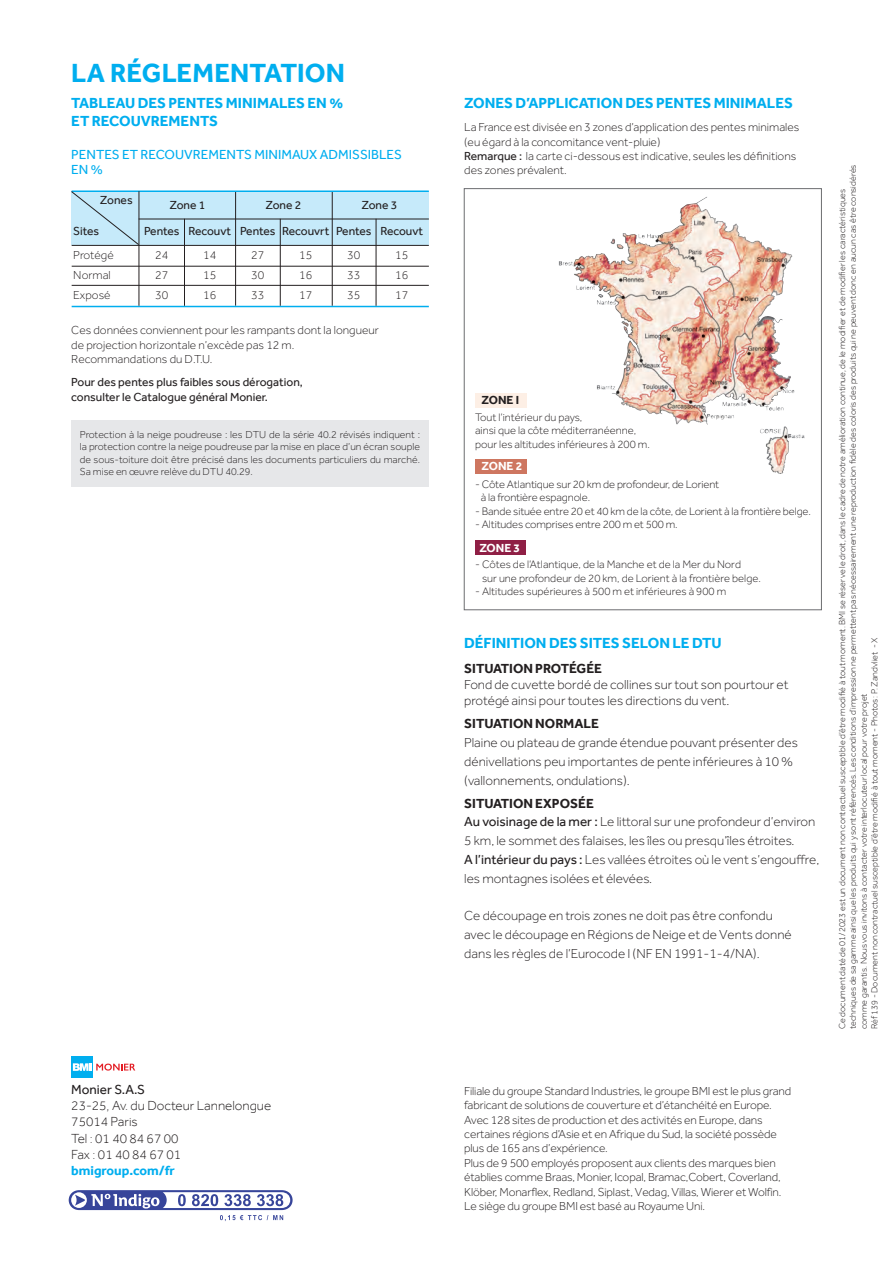
<style>
.page{position:relative;width:893px;height:1263px;background:#fff}
.page>*{position:absolute;margin:0;border:0;box-sizing:border-box;transform-origin:0 0}
.t1{font:700 27px "Effra";letter-spacing:.005em;color:#00aeef}
.t2{font:700 15px/18px "Effra";color:#00aeef}
.t3{font:300 13.5px/18.8px "Effra";color:#231f20}
.t4{font:300 13.5px/16.2px "Effra";color:#231f20}
.t5{font:13.5px/14.9px "Effra";color:#00aeef}
.t6{font:700 13.5px "Effra";color:#231f20}
.t7{font:700 13.5px "Effra";color:#00aeef}
.t8{font:13.5px "Effra";color:#231f20}
.t9{font:300 12px/14.4px "Effra";letter-spacing:-.01em;color:#231f20}
.t10{font:12px/14.4px "Effra";color:#231f20}
.t11{font:700 12px "Effra";color:#fff}
.t12{font:700 12px "Effra";color:#231f20}
.t13{font:300 11.25px/13.5px "Effra";color:#231f20}
.t14{font:300 10.5px/12.6px "Effra";color:#231f20;text-align:justify}
.t15{font:300 9px/10.8px "Effra";color:#231f20}
.s1{font-weight:400}
.s2{font-weight:700}
</style>
<div class="page">
<div style="left:463px;top:187px;width:360px;height:424px;background:#fff;opacity:.75"></div>
<div style="left:464px;top:188px;width:358px;height:422px;border:1px solid #6c6d70"></div>
<img style="left:670px;top:197px;width:37px;height:35px">
<div style="left:475px;top:393px;width:51px;height:14px;background:#fdefe5"></div>
<div style="left:475px;top:541px;width:51px;height:14px;background:#8f1f45"></div>
<div style="left:71px;top:191px;width:358px;height:54px;background:#c6eafa"></div>
<hr style="left:235px;top:191px;width:1px;height:115px;background:#231f20">
<hr style="left:72px;top:266px;width:357px;height:1px;background:#231f20">
<hr style="left:72px;top:285px;width:357px;height:1px;background:#231f20">
<hr style="left:72px;top:306px;width:357px;height:1px;background:#00aeef">
<hr style="left:72px;top:190px;width:357px;height:2px;background:#00aeef">
<hr style="left:139px;top:191px;width:1px;height:115px;background:#231f20">
<hr style="left:332px;top:192px;width:1px;height:114px;background:#231f20">
<hr style="left:72px;top:245px;width:357px;height:1px;background:#231f20">
<svg style="left:71px;top:190px;width:69px;height:56px"></svg>
<div style="left:475px;top:459px;width:51px;height:14px;background:#ce7660"></div>
<div style="left:71px;top:420px;width:357px;height:66px;background:#e6e7e9"></div>
<hr style="left:139px;top:219px;width:290px;height:1px;background:#231f20">
<hr style="left:184px;top:219px;width:1px;height:87px;background:#231f20">
<hr style="left:280px;top:219px;width:1px;height:87px;background:#231f20">
<hr style="left:376px;top:219px;width:1px;height:87px;background:#231f20">
<svg style="left:69px;top:1190px;width:224px;height:31px"></svg>
<div style="left:71px;top:1056px;width:22px;height:22px;background:#00aeef"></div>
<svg style="left:73px;top:1063px;width:62px;height:8px"></svg>
<h1 class="t1" style="left:71px;top:57px;width:275px">LA RÉGLEMENTATION</h1>
<p class="t2" style="left:71px;top:94px;width:273px">TABLEAU DES PENTES MINIMALES EN %<br>ET RECOUVREMENTS</p>
<p class="t2" style="left:464px;top:94px;width:330px">ZONES D’APPLICATION DES PENTES MINIMALES</p>
<p class="t9" style="left:464px;top:120px;width:337px">La France est divisée en 3 zones d’application des pentes minimales (eu égard à la concomitance vent-pluie)<br><span class="s1">Remarque :</span> la carte ci-dessous est indicative, seules les définitions des zones prévalent.</p>
<p class="t5" style="left:71px;top:147px;width:332px">PENTES ET RECOUVREMENTS MINIMAUX ADMISSIBLES<br>EN %</p>
<p class="t10" style="left:169px;top:198px;width:37px">Zone 1</p>
<p class="t10" style="left:265px;top:198px;width:37px">Zone 2</p>
<p class="t10" style="left:361px;top:198px;width:37px">Zone 3</p>
<p class="t10" style="left:73px;top:223px;width:27px">Sites</p>
<p class="t10" style="left:144px;top:223px;width:281px">Pentes Recouvt Pentes Recouvrt Pentes Recouvt</p>
<p class="t9" style="left:73px;top:247px;width:42px">Protégé</p>
<p class="t9" style="left:155px;top:247px;width:15px">24</p>
<p class="t9" style="left:203px;top:247px;width:15px">14</p>
<p class="t9" style="left:251px;top:247px;width:15px">27</p>
<p class="t9" style="left:299px;top:247px;width:15px">15</p>
<p class="t9" style="left:347px;top:247px;width:15px">30</p>
<p class="t9" style="left:395px;top:247px;width:15px">15</p>
<p class="t9" style="left:73px;top:268px;width:39px">Normal</p>
<p class="t9" style="left:155px;top:268px;width:15px">27</p>
<p class="t9" style="left:203px;top:268px;width:15px">15</p>
<p class="t9" style="left:251px;top:268px;width:15px">30</p>
<p class="t9" style="left:299px;top:268px;width:15px">16</p>
<p class="t9" style="left:347px;top:268px;width:15px">33</p>
<p class="t9" style="left:395px;top:268px;width:15px">16</p>
<p class="t9" style="left:73px;top:288px;width:39px">Exposé</p>
<p class="t9" style="left:155px;top:288px;width:15px">30</p>
<p class="t9" style="left:203px;top:288px;width:15px">16</p>
<p class="t9" style="left:251px;top:288px;width:15px">33</p>
<p class="t9" style="left:299px;top:288px;width:15px">17</p>
<p class="t9" style="left:347px;top:288px;width:15px">35</p>
<p class="t9" style="left:395px;top:288px;width:15px">17</p>
<p class="t10" style="left:100px;top:193px;width:34px">Zones</p>
<p class="t9" style="left:71px;top:323px;width:309px">Ces données conviennent pour les rampants dont la longueur de projection horizontale n’excède pas 12 m.<br>Recommandations du D.T.U.</p>
<p class="t10" style="left:71px;top:375px;width:233px">Pour des pentes plus faibles sous dérogation, consulter le Catalogue général Monier.</p>
<p class="t14" style="left:80px;top:428px;width:342px">Protection à la neige poudreuse : les DTU de la série 40.2 révisés indiquent : la protection contre la neige poudreuse par la mise en place d’un écran souple de sous-toiture doit être précisé dans les documents particuliers du marché.<br>Sa mise en œuvre relève du DTU 40.29.</p>
<p class="t12" style="left:482px;top:393px;width:39px">ZONE I</p>
<p class="t13" style="left:475px;top:410px;width:176px">Tout l’intérieur du pays,<br>ainsi que la côte méditerranéenne, pour les altitudes inférieures à 200 m.</p>
<p class="t13" style="left:481px;top:477px;width:240px;text-indent:-6px">- Côte Atlantique sur 20 km de profondeur, de Lorient à la frontière espagnole.</p>
<p class="t13" style="left:475px;top:504px;width:337px">- Bande située entre 20 et 40 km de la côte, de Lorient à la frontière belge.</p>
<p class="t13" style="left:475px;top:518px;width:204px">- Altitudes comprises entre 200 m et 500 m.</p>
<p class="t11" style="left:479px;top:540px;width:42px">ZONE 3</p>
<p class="t13" style="left:482px;top:558px;width:280px;text-indent:-7px">- Côtes de l’Atlantique, de la Manche et de la Mer du Nord<br>sur une profondeur de 20 km, de Lorient à la frontière belge.</p>
<p class="t13" style="left:475px;top:585px;width:253px">- Altitudes supérieures à 500 m et inférieures à 900 m</p>
<p class="t11" style="left:482px;top:459px;width:42px">ZONE 2</p>
<p class="t2" style="left:464px;top:634px;width:259px">DÉFINITION DES SITES SELON LE DTU</p>
<p class="t6" style="left:464px;top:660px;width:139px">SITUATION PROTÉGÉE</p>
<p class="t3" style="left:464px;top:676px;width:326px;line-height:16.2px">Fond de cuvette bordé de collines sur tout son pourtour et protégé ainsi pour toutes les directions du vent.</p>
<p class="t6" style="left:464px;top:716px;width:136px">SITUATION NORMALE</p>
<p class="t3" style="left:464px;top:733px;width:335px">Plaine ou plateau de grande étendue pouvant présenter des dénivellations peu importantes de pente inférieures à 10 % (vallonnements, ondulations).</p>
<p class="t3" style="left:464px;top:794px;width:357px"><span class="s2">SITUATION EXPOSÉE<br></span><span class="s1">Au voisinage de la mer :</span> Le littoral sur une profondeur d’environ 5 km, le sommet des falaises, les îles ou presqu’îles étroites.<br><span class="s1">A l’intérieur du pays :</span> Les vallées étroites où le vent s’engouffre, les montagnes isolées et élevées.</p>
<p class="t3" style="left:464px;top:906px;width:329px">Ce découpage en trois zones ne doit pas être confondu avec le découpage en Régions de Neige et de Vents donné dans les règles de l’Eurocode I (NF EN 1991-1-4/NA).</p>
<p class="t15" style="left:837px;top:1029px;width:866px;rotate:-90deg">Ce document daté de 01/2023 est un document non contractuel susceptible d’être modifié à tout moment. BMI se réserve le droit, dans le cadre de notre amélioration continue, de le modifier et de modifier les caractéristiques techniques de sa gamme ainsi que les produits qui y sont référencés. Les conditions d’impression ne permettent pas nécessairement une reproduction fidèle des coloris des produits qui ne peuvent donc en aucun cas être considérés comme garantis. Nous vous invitons à contacter votre interlocuteur local pour votre projet<br>Réf 139 - Document non contractuel susceptible d’être modifié à tout moment - Photos : P. Zandvliet - X</p>
<p class="t8" style="left:71px;top:1081px;width:75px">Monier S.A.S</p>
<p class="t4" style="left:71px;top:1097px;width:202px">23-25, Av. du Docteur Lannelongue<br>75014 Paris<br>Tel : 01 40 84 67 00<br>Fax : 01 40 84 67 01</p>
<p class="t7" style="left:71px;top:1162px;width:105px">bmigroup.com/fr</p>
<p class="t9" style="left:464px;top:1083px;width:329px">Filiale du groupe Standard Industries, le groupe BMI est le plus grand fabricant de solutions de couverture et d’étanchéité en Europe.<br>Avec 128 sites de production et des activités en Europe, dans certaines régions d’Asie et en Afrique du Sud, la société possède plus de 165 ans d’expérience.<br>Plus de 9 500 employés proposent aux clients des marques bien établies comme Braas, Monier, Icopal, Bramac,Cobert, Coverland, Klöber, Monarflex, Redland, Siplast, Vedag, Villas, Wierer et Wolfin.<br>Le siège du groupe BMI est basé au Royaume Uni.</p>
</div>
